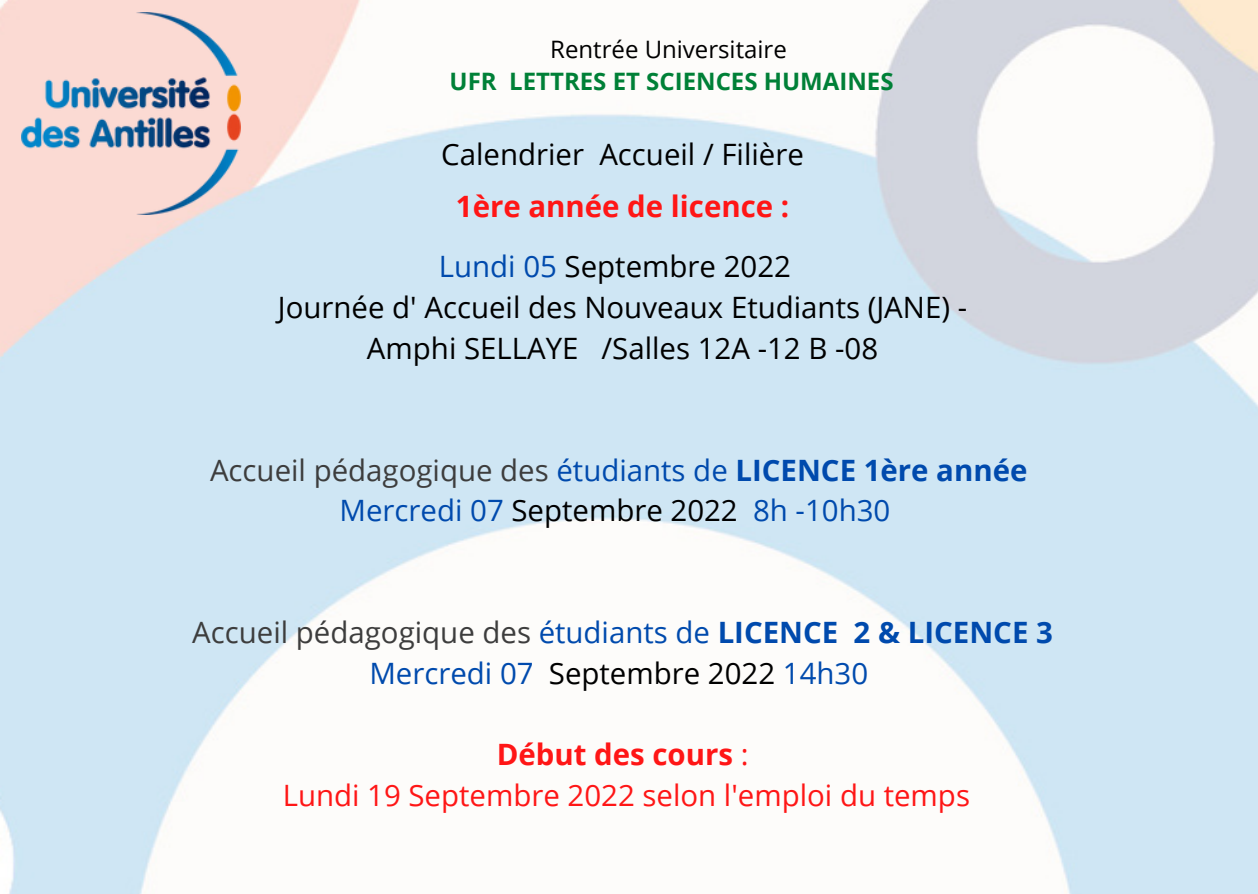
<style>
.page{position:relative;width:1258px;height:894px;background:#fff}
.page>*{position:absolute;margin:0;border:0;box-sizing:border-box;transform-origin:0 0}
.t1{font:29.4px/40.5px "Open Sans";color:#004aad;text-align:center}
.t2{font:29.4px/40.5px "Open Sans";color:#000;text-align:center}
.t3{font:29.4px/40.5px "Open Sans";color:#ff1616;text-align:center}
.t4{font:700 29.4px/60.3px "Open Sans";color:#ff1616;text-align:center}
.t5{font:700 24px "Open Sans";color:#008037}
.t6{font:24px "Open Sans";color:#000}
.s1{font-weight:400;color:#004aad}
.s2{font-weight:400;color:#000}
.s3{color:#3d3d3d}
.s4{font-weight:700}
.s5{color:#000}
</style>
<div class="page">
<img style="left:0;top:0;width:1258px;height:893px">
<img style="left:22px;top:12px;width:218px;height:203px">
<p class="t6" style="left:550px;top:32px;width:238px">Rentrée Universitaire</p>
<p class="t5" style="left:450px;top:64px;width:445px">UFR LETTRES ET SCIENCES HUMAINES</p>
<p class="t2" style="left:441px;top:133px;width:364px">Calendrier Accueil / Filière</p>
<p class="t4" style="left:439px;top:175px;width:353px">1ère année de licence :<br><span class="s1">Lundi 05</span> <span class="s2">Septembre 2022</span></p>
<p class="t2" style="left:278px;top:286px;width:691px">Journée d' Accueil des Nouveaux Etudiants (JANE) -<br>Amphi SELLAYE /Salles 12A -12 B -08</p>
<p class="t1" style="left:210px;top:449px;width:819px"><span class="s3">Accueil pédagogique des</span> étudiants de <span class="s4">LICENCE 1ère année<br></span>Mercredi 07 <span class="s5">Septembre 2022</span> 8h -10h30</p>
<p class="t1" style="left:192px;top:611px;width:862px"><span class="s3">Accueil pédagogique des</span> étudiants de <span class="s4">LICENCE 2 &amp; LICENCE 3<br></span>Mercredi 07 <span class="s5">Septembre 2022</span> 14h30</p>
<p class="t3" style="left:283px;top:733px;width:689px"><span class="s4">Début des cours</span> :<br>Lundi 19 Septembre 2022 selon l'emploi du temps</p>
</div>
